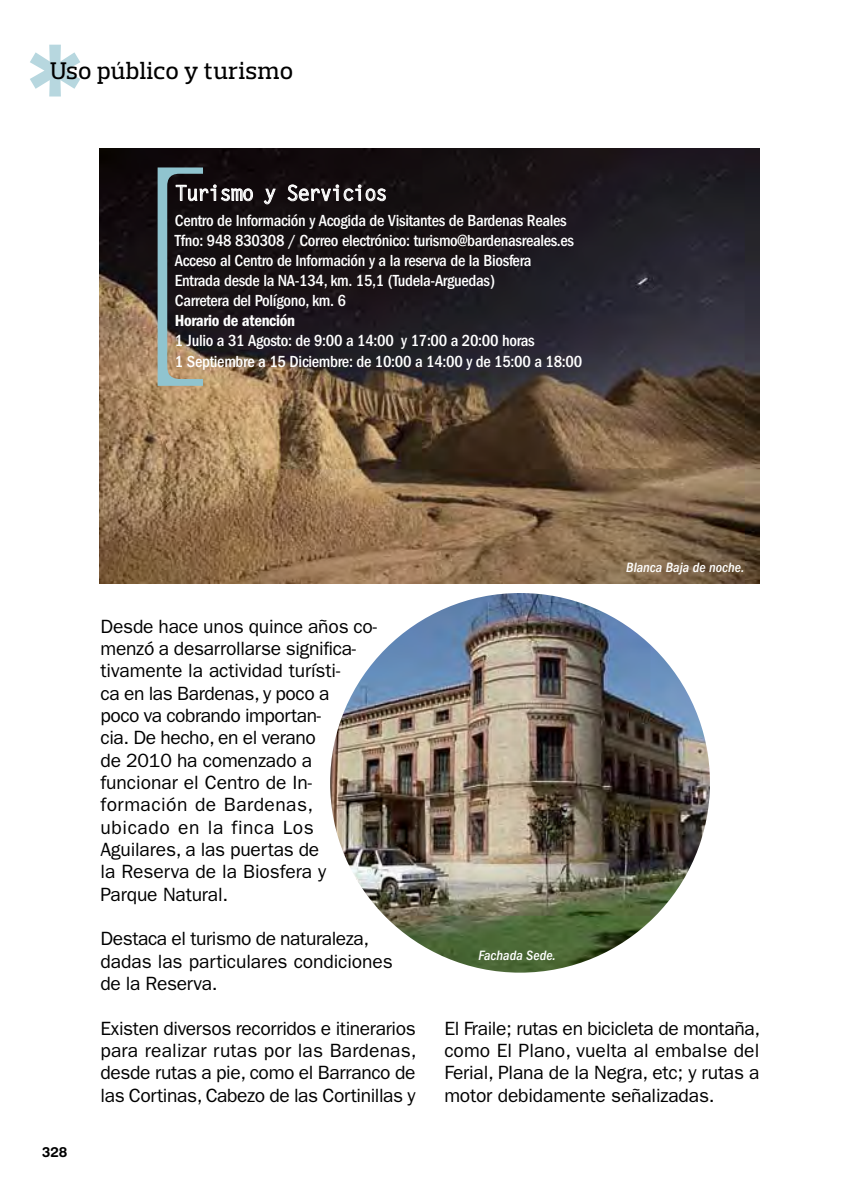
<style>
.page{position:relative;width:844px;height:1191px;background:#fff}
.page>*{position:absolute;margin:0;border:0;box-sizing:border-box;transform-origin:0 0}
.t1{font:500 24.5px "Prelo Slab";letter-spacing:.015em;color:#000}
.t2{font:700 21px "Letter Gothic Std";letter-spacing:-.07em;color:#fff}
.t3{font:19.25px/22.4px "ITC Franklin Gothic Std";letter-spacing:-.01em;color:#000}
.t4{font:500 condensed 16.62px/20.1px "ITC Franklin Gothic Std";letter-spacing:-.02em;color:#fff}
.t5{font:italic 500 condensed 14px "ITC Franklin Gothic Std";color:#fff}
.t6{font:700 14px "Helvetica Rounded LT Std";color:#000}
.s1{font-family:"ITC Franklin Gothic Std Dm Cd";font-weight:400;font-stretch:normal}
</style>
<div class="page">
<img style="left:99px;top:149px;width:660px;height:434px">
<img style="left:330px;top:593px;width:379px;height:379px;border-radius:190px">
<svg style="left:263px;top:188px;width:13px;height:17px"></svg>
<svg style="left:287px;top:184px;width:99px;height:17px;background:#544f51"></svg>
<svg style="left:157px;top:167px;width:96px;height:219px;background:#3d3b39"></svg>
<svg style="left:30px;top:45px;width:50px;height:51px"></svg>
<p class="t1" style="left:50px;top:56px;width:244px">Uso público y turismo</p>
<p class="t2" style="left:175px;top:180px;width:214px">Turismo y Servicios</p>
<p class="t4" style="left:175px;top:210px;width:408px">Centro de Información y Acogida de Visitantes de Bardenas Reales Tfno: 948 830308 / Correo electrónico: turismo@bardenasreales.es Acceso al Centro de Información y a la reserva de la Biosfera<br>Entrada desde la NA-134, km. 15,1 (Tudela-Arguedas)<br>Carretera del Polígono, km. 6<br><span class="s1">Horario de atención<br></span>1 Julio a 31 Agosto: de 9:00 a 14:00 y 17:00 a 20:00 horas<br>1 Septiembre a 15 Diciembre: de 10:00 a 14:00 y de 15:00 a 18:00</p>
<p class="t5" style="left:626px;top:559px;width:120px">Blanca Baja de noche.</p>
<p class="t6" style="left:42px;top:1143px;width:27px">328</p>
<p class="t3" style="left:100px;top:615px;width:278px">Desde hace unos quince años co&shy;menzó a desarrollarse significa&shy;tivamente la actividad turísti-<br>ca en las Bardenas, y poco a<br>poco va cobrando importan-<br>cia. De hecho, en el verano<br>de 2010 ha comenzado a funcionar el Centro de In&shy;formación de Bardenas, ubicado en la finca Los<br>Aguilares, a las puertas de<br>la Reserva de la Biosfera y<br>Parque Natural.</p>
<p class="t3" style="left:100px;top:927px;width:294px">Destaca el turismo de naturaleza, dadas las particulares condiciones de la Reserva.</p>
<p class="t3" style="left:100px;top:1017px;width:317px;text-align:justify">Existen diversos recorridos e itinerarios para realizar rutas por las Bardenas, desde rutas a pie, como el Barranco de las Cortinas, Cabezo de las Cortinillas y</p>
<p class="t3" style="left:444px;top:1017px;width:317px;text-align:justify">El Fraile; rutas en bicicleta de montaña, como El Plano, vuelta al embalse del Ferial, Plana de la Negra, etc; y rutas a motor debidamente señalizadas.</p>
<p class="t5" style="left:478px;top:947px;width:79px">Fachada Sede.</p>
</div>
